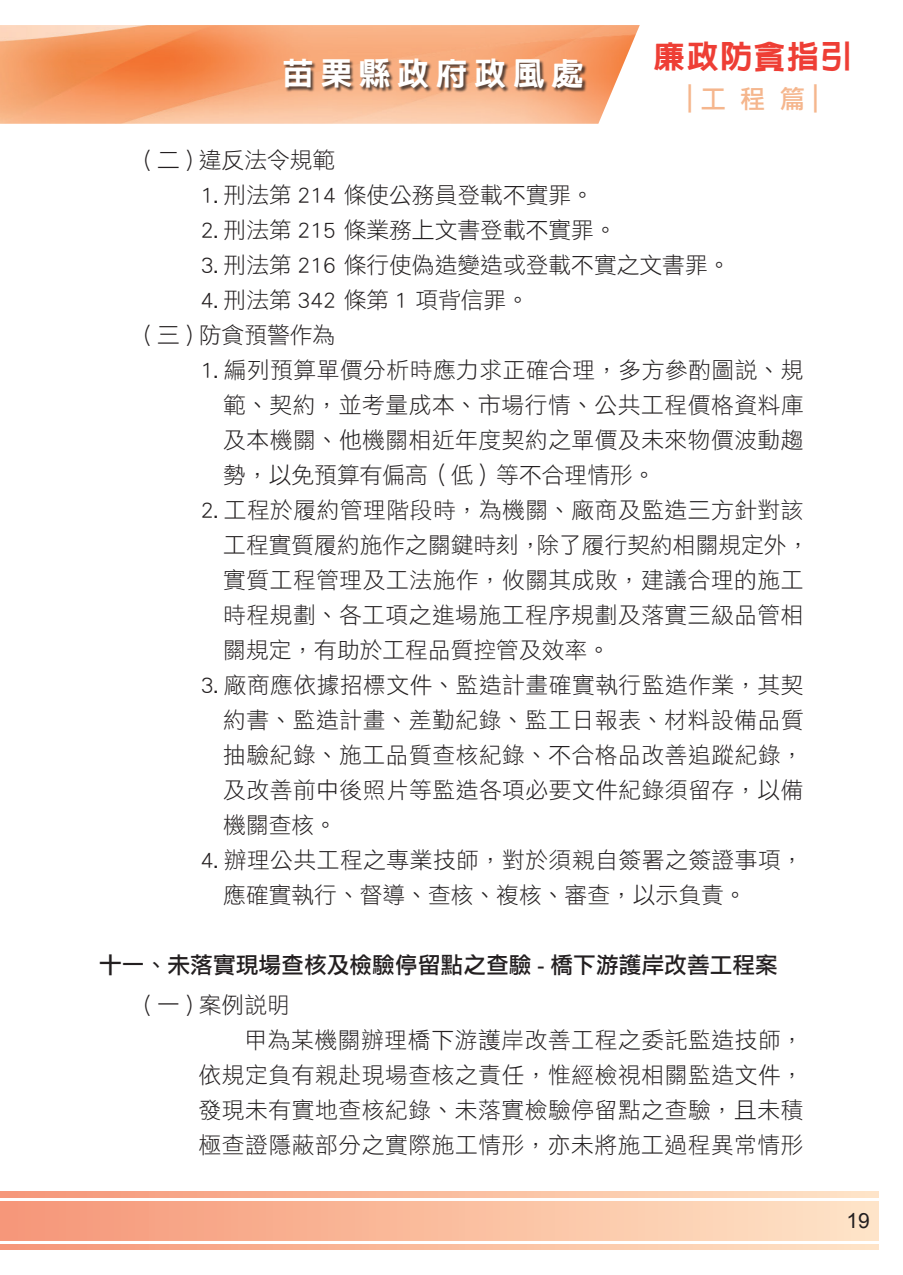
<style>
.page{position:relative;width:903px;height:1275px;background:#fff}
.page>*{position:absolute;margin:0;border:0;box-sizing:border-box;transform-origin:0 0}
.t1{font:31.5px "ID Hei Extra";letter-spacing:.22em;color:#fff}
.t2{font:31.5px "ID Hei Extra";letter-spacing:.06em;color:#ee3e35}
.t3{font:700 26.25px "Microsoft Jheng Hei";color:#f5b68d}
.t4{font:22.75px/35px "DF Li Hei Std W3";letter-spacing:.02em;color:#231f20}
.t5{font:22.75px/35px "DF Li Hei Std W3";color:#231f20}
.t6{font:22.75px "DF Li Hei Std W5";color:#231f20}
.t7{font:21px "Arial";color:#231f20}
</style>
<div class="page">
<div style="left:0;top:1201px;width:878px;height:39px;background:linear-gradient(to right,#f69576,#fee4c7)"></div>
<svg style="left:0;top:1244px;width:878px;height:6px"></svg>
<svg style="left:0;top:1192px;width:878px;height:5px"></svg>
<img style="left:0;top:25px;width:640px;height:99px">
<div style="left:284px;top:59px;width:303px;height:34px;background:#231f20;opacity:.75"></div>
<h1 class="t1" style="left:282px;top:58px;width:302px">苗栗縣政府政風處</h1>
<h1 class="t2" style="left:654px;top:41px;width:200px">廉政防貪指引</h1>
<p class="t3" style="left:686px;top:83px;width:135px">|工 程 篇|</p>
<p class="t4" style="left:144px;top:142px;width:193px">( 二 ) 違反法令規範</p>
<p class="t5" style="left:201px;top:177px;width:395px">1. 刑法第 214 條使公務員登載不實罪。</p>
<p class="t5" style="left:201px;top:212px;width:417px">2. 刑法第 215 條業務上文書登載不實罪。</p>
<p class="t5" style="left:201px;top:247px;width:531px">3. 刑法第 216 條行使偽造變造或登載不實之文書罪。</p>
<p class="t5" style="left:144px;top:282px;width:387px;text-indent:57px">4. 刑法第 342 條第 1 項背信罪。( 三 ) 防貪預警作為</p>
<p class="t4" style="left:223px;top:352px;width:582px;text-align:justify;text-indent:-22px">1. 編列預算單價分析時應力求正確合理，多方參酌圖說、規範、契約，並考量成本、市場行情、公共工程價格資料庫及本機關、他機關相近年度契約之單價及未來物價波動趨勢，以免預算有偏高（低）等不合理情形。</p>
<p class="t4" style="left:223px;top:492px;width:588px;text-indent:-22px">2. 工程於履約管理階段時，為機關、廠商及監造三方針對該工程實質履約施作之關鍵時刻，除了履行契約相關規定外，實質工程管理及工法施作，攸關其成敗，建議合理的施工時程規劃、各工項之進場施工程序規劃及落實三級品管相關規定，有助於工程品質控管及效率。</p>
<p class="t4" style="left:223px;top:667px;width:582px;text-align:justify;text-indent:-22px">3. 廠商應依據招標文件、監造計畫確實執行監造作業，其契約書、監造計畫、差勤紀錄、監工日報表、材料設備品質抽驗紀錄、施工品質查核紀錄、不合格品改善追蹤紀錄，及改善前中後照片等監造各項必要文件紀錄須留存，以備機關查核。</p>
<p class="t4" style="left:223px;top:842px;width:582px;text-indent:-22px">4. 辦理公共工程之專業技師，對於須親自簽署之簽證事項，應確實執行、督導、查核、複核、審查，以示負責。</p>
<p class="t6" style="left:99px;top:953px;width:680px">十一、未落實現場查核及檢驗停留點之查驗 - 橋下游護岸改善工程案</p>
<p class="t4" style="left:198px;top:987px;width:607px;text-indent:-55px">( 一 ) 案例說明<br>　　甲為某機關辦理橋下游護岸改善工程之委託監造技師，依規定負有親赴現場查核之責任，惟經檢視相關監造文件，發現未有實地查核紀錄、未落實檢驗停留點之查驗，且未積極查證隱蔽部分之實際施工情形，亦未將施工過程異常情形</p>
<p class="t7" style="left:846px;top:1207px;width:25px">19</p>
</div>
